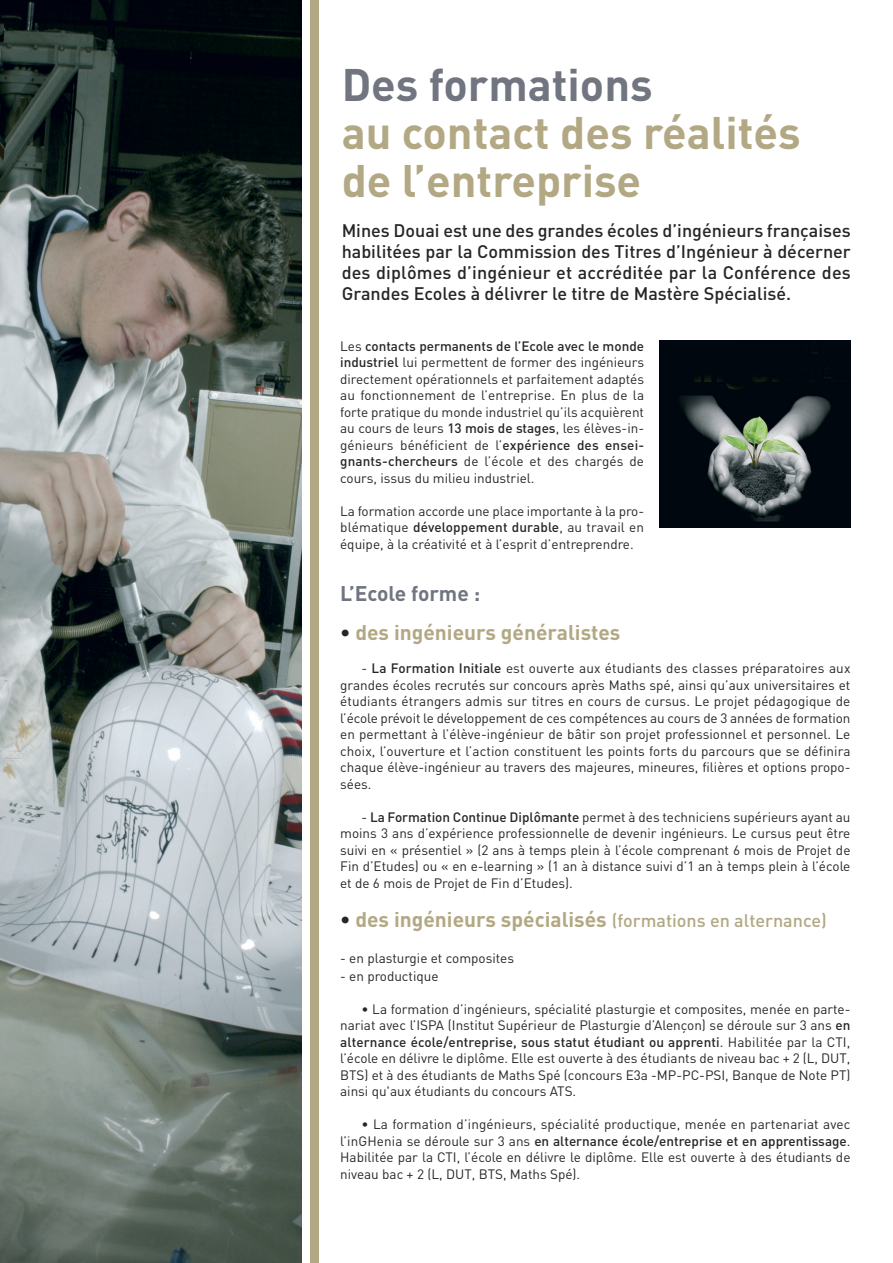
<style>
.page{position:relative;width:893px;height:1263px;background:#fff}
.page>*{position:absolute;margin:0;border:0;box-sizing:border-box;transform-origin:0 0}
.t1{font:700 45px/48px "DIN";color:#b2a884}
.t2{font:700 45px "DIN";color:#717580}
.t3{font:700 21px "DIN";color:#b2a884}
.t4{font:700 21px "DIN";color:#717580}
.t5{font:500 18px/21px "DIN";color:#272627;text-align:justify}
.t6{font:13.5px/16.5px "DIN";color:#272627;text-align:justify}
.s1{font-weight:500}
.s2{color:#272627}
.s3{font-weight:500;font-size:18px}
</style>
<div class="page">
<img style="left:0;top:0;width:302px;height:1263px">
<img style="left:659px;top:340px;width:191px;height:187px">
<div style="left:310px;top:0;width:9px;height:1263px;background:#b2a884"></div>
<h1 class="t2" style="left:342px;top:60px;width:312px">Des formations</h1>
<h1 class="t1" style="left:342px;top:110px;width:460px">au contact des réalités de l’entreprise</h1>
<p class="t5" style="left:342px;top:220px;width:511px">Mines Douai est une des grandes écoles d’ingénieurs françaises habilitées par la Commission des Titres d’Ingénieur à décerner des diplômes d’ingénieur et accréditée par la Conférence des Grandes Ecoles à délivrer le titre de Mastère Spécialisé.</p>
<p class="t6" style="left:340px;top:338px;width:305px">Les <span class="s1">contacts permanents de l’Ecole avec le monde industriel</span> lui permettent de former des ingénieurs directement opérationnels et parfaitement adaptés au fonctionnement de l’entreprise. En plus de la forte pratique du monde industriel qu’ils acquièrent au cours de leurs <span class="s1">13 mois de stages</span>, les élèves-in&shy;génieurs bénéficient de l’<span class="s1">expérience des ensei&shy;gnants-chercheurs</span> de l’école et des chargés de cours, issus du milieu industriel.</p>
<p class="t6" style="left:340px;top:503px;width:305px">La formation accorde une place importante à la pro&shy;blématique <span class="s1">développement durable</span>, au travail en équipe, à la créativité et à l’esprit d’entreprendre.</p>
<h2 class="t4" style="left:340px;top:582px;width:141px">L’Ecole forme :</h2>
<h2 class="t3" style="left:340px;top:621px;width:282px"><span class="s2">•</span> des ingénieurs généralistes</h2>
<p class="t6" style="left:340px;top:660px;width:512px;text-indent:21px">- <span class="s1">La Formation Initiale</span> est ouverte aux étudiants des classes préparatoires aux grandes écoles recrutés sur concours après Maths spé, ainsi qu’aux universitaires et étudiants étrangers admis sur titres en cours de cursus. Le projet pédagogique de l’école prévoit le développement de ces compétences au cours de 3 années de formation en permettant à l’élève-ingénieur de bâtir son projet professionnel et personnel. Le choix, l’ouverture et l’action constituent les points forts du parcours que se définira chaque élève-ingénieur au travers des majeures, mineures, filières et options propo&shy;sées.</p>
<p class="t6" style="left:340px;top:809px;width:512px;text-indent:21px">- <span class="s1">La Formation Continue Diplômante</span> permet à des techniciens supérieurs ayant au moins 3 ans d’expérience professionnelle de devenir ingénieurs. Le cursus peut être suivi en « présentiel » (2 ans à temps plein à l’école comprenant 6 mois de Projet de Fin d’Etudes) ou « en e-learning » (1 an à distance suivi d’1 an à temps plein à l’école et de 6 mois de Projet de Fin d’Etudes).</p>
<h2 class="t3" style="left:340px;top:907px;width:488px"><span class="s2">•</span> des ingénieurs spécialisés <span class="s3">(formations en alternance)</span></h2>
<p class="t6" style="left:340px;top:950px;width:175px">- en plasturgie et composites</p>
<p class="t6" style="left:340px;top:968px;width:100px">- en productique</p>
<p class="t6" style="left:340px;top:1001px;width:512px;text-indent:21px">• La formation d’ingénieurs, spécialité plasturgie et composites, menée en parte&shy;nariat avec l’ISPA (Institut Supérieur de Plasturgie d’Alençon) se déroule sur 3 ans <span class="s1">en alternance école/entreprise, sous statut étudiant ou apprenti</span>. Habilitée par la CTI, l’école en délivre le diplôme. Elle est ouverte à des étudiants de niveau bac + 2 (L, DUT, BTS) et à des étudiants de Maths Spé (concours E3a -MP-PC-PSI, Banque de Note PT) ainsi qu'aux étudiants du concours ATS.</p>
<p class="t6" style="left:340px;top:1116px;width:512px;text-indent:21px">• La formation d’ingénieurs, spécialité productique, menée en partenariat avec l’inGHenia se déroule sur 3 ans <span class="s1">en alternance école/entreprise et en apprentissage</span>.<br>Habilitée par la CTI, l’école en délivre le diplôme. Elle est ouverte à des étudiants de niveau bac + 2 (L, DUT, BTS, Maths Spé).</p>
</div>
